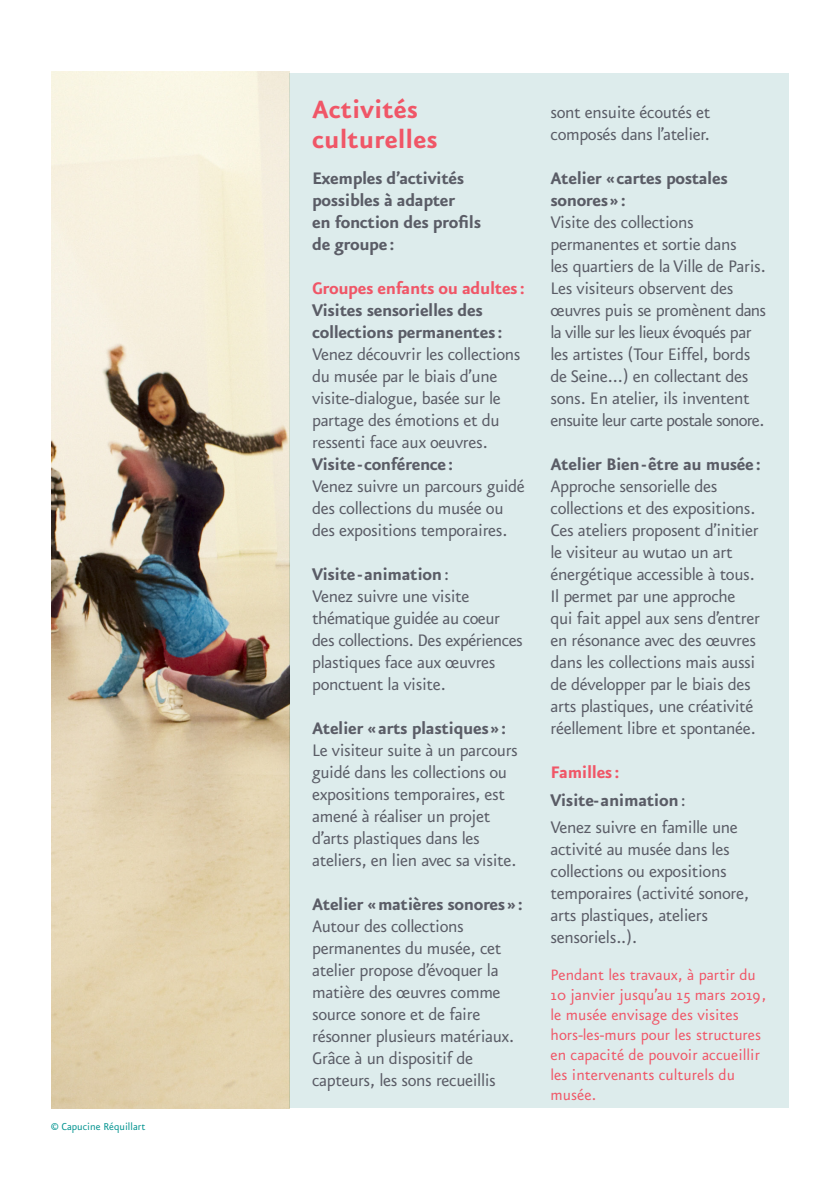
<style>
.page{position:relative;width:840px;height:1191px;background:#fff}
.page>*{position:absolute;margin:0;border:0;box-sizing:border-box;transform-origin:0 0}
.Titre_rubrique_rose{font:700 30px/30px "Eureka Sans Pro";color:#f05667}
.Texte_courant_Reg_gr{font:20px/22px "Eureka Sans Pro";letter-spacing:-.02em;color:#5a5c66}
.Texte_courant_Reg_gr-2{font:700 20px/22px "Eureka Sans Pro";letter-spacing:-.02em;color:#5a5c66}
.Texte_courant_Reg_gr-3{font:700 20px "Eureka Sans Pro";letter-spacing:-.02em;color:#f05667}
.Texte_courant_Reg_gr-4{font:18px/20px "Eureka Sans Pro";color:#f05667}
.t1{font:12px "Eureka Sans Pro";color:#00938f}
.s1{font-weight:700;color:#f05667}
.s2{font-weight:700}
.s3{font-weight:400}
</style>
<div class="page">
<img style="left:51px;top:72px;width:238px;height:1036px">
<div style="left:289px;top:74px;width:499px;height:1034px;background:#ddecec"></div>
<p class="t1" style="left:51px;top:1119px;width:96px">© Capucine Réquillart</p>
<p class="Titre_rubrique_rose" style="left:312px;top:93px;width:127px">Activités culturelles</p>
<p class="Texte_courant_Reg_gr-2" style="left:312px;top:166px;width:170px">Exemples d’activités possibles à adapter<br>en fonction des profils de groupe:</p>
<p class="Texte_courant_Reg_gr" style="left:312px;top:277px;width:214px"><span class="s1">Groupes enfants ou adultes:<br></span><span class="s2">Visites sensorielles des collections permanentes:<br></span>Venez découvrir les collections du musée par le biais d’une visite-dialogue, basée sur le partage des émotions et du ressenti face aux oeuvres.</p>
<p class="Texte_courant_Reg_gr" style="left:312px;top:453px;width:214px"><span class="s2">Visite-conférence:<br></span>Venez suivre un parcours guidé des collections du musée ou des expositions temporaires.</p>
<p class="Texte_courant_Reg_gr-2" style="left:312px;top:562px;width:138px">Visite-animation<span class="s3">:</span></p>
<p class="Texte_courant_Reg_gr" style="left:312px;top:585px;width:189px">Venez suivre une visite thématique guidée au coeur</p>
<p class="Texte_courant_Reg_gr" style="left:312px;top:629px;width:212px">des collections. Des expériences plastiques face aux œuvres ponctuent la visite.</p>
<p class="Texte_courant_Reg_gr" style="left:312px;top:717px;width:207px"><span class="s2">Atelier «arts plastiques»:<br></span>Le visiteur suite à un parcours guidé dans les collections ou expositions temporaires, est amené à réaliser un projet d’arts plastiques dans les ateliers, en lien avec sa visite.</p>
<p class="Texte_courant_Reg_gr" style="left:312px;top:893px;width:212px"><span class="s2">Atelier «matières sonores»:<br></span>Autour des collections permanentes du musée, cet atelier propose d’évoquer la matière des œuvres comme source sonore et de faire résonner plusieurs matériaux.<br>Grâce à un dispositif de capteurs, les sons recueillis</p>
<p class="Texte_courant_Reg_gr" style="left:550px;top:101px;width:161px">sont ensuite écoutés et composés dans l’atelier.</p>
<p class="Texte_courant_Reg_gr-2" style="left:550px;top:166px;width:179px">Atelier «cartes postales sonores»:</p>
<p class="Texte_courant_Reg_gr" style="left:550px;top:211px;width:188px">Visite des collections permanentes et sortie dans</p>
<p class="Texte_courant_Reg_gr" style="left:550px;top:255px;width:217px">les quartiers de la Ville de Paris.<br>Les visiteurs observent des œuvres puis se promènent dans la ville sur les lieux évoqués par les artistes (Tour Eiffel, bords de Seine...) en collectant des sons. En atelier, ils inventent ensuite leur carte postale sonore.</p>
<p class="Texte_courant_Reg_gr" style="left:550px;top:453px;width:212px"><span class="s2">Atelier Bien-être au musée:<br></span>Approche sensorielle des collections et des expositions.<br>Ces ateliers proposent d’initier le visiteur au wutao un art énergétique accessible à tous.<br>Il permet par une approche qui fait appel aux sens d’entrer en résonance avec des œuvres dans les collections mais aussi de développer par le biais des arts plastiques, une créativité réellement libre et spontanée.</p>
<p class="Texte_courant_Reg_gr-3" style="left:550px;top:760px;width:70px">Familles:</p>
<p class="Texte_courant_Reg_gr-2" style="left:550px;top:788px;width:136px">Visite-animation<span class="s3">:</span></p>
<p class="Texte_courant_Reg_gr" style="left:550px;top:816px;width:200px">Venez suivre en famille une activité au musée dans les collections ou expositions temporaires (activité sonore, arts plastiques, ateliers sensoriels..).</p>
<p class="Texte_courant_Reg_gr-4" style="left:550px;top:965px;width:217px">Pendant les travaux, à partir du<br>10 janvier jusqu’au 15 mars 2019, le musée envisage des visites hors-les-murs pour les structures en capacité de pouvoir accueillir les intervenants culturels du musée.</p>
</div>
